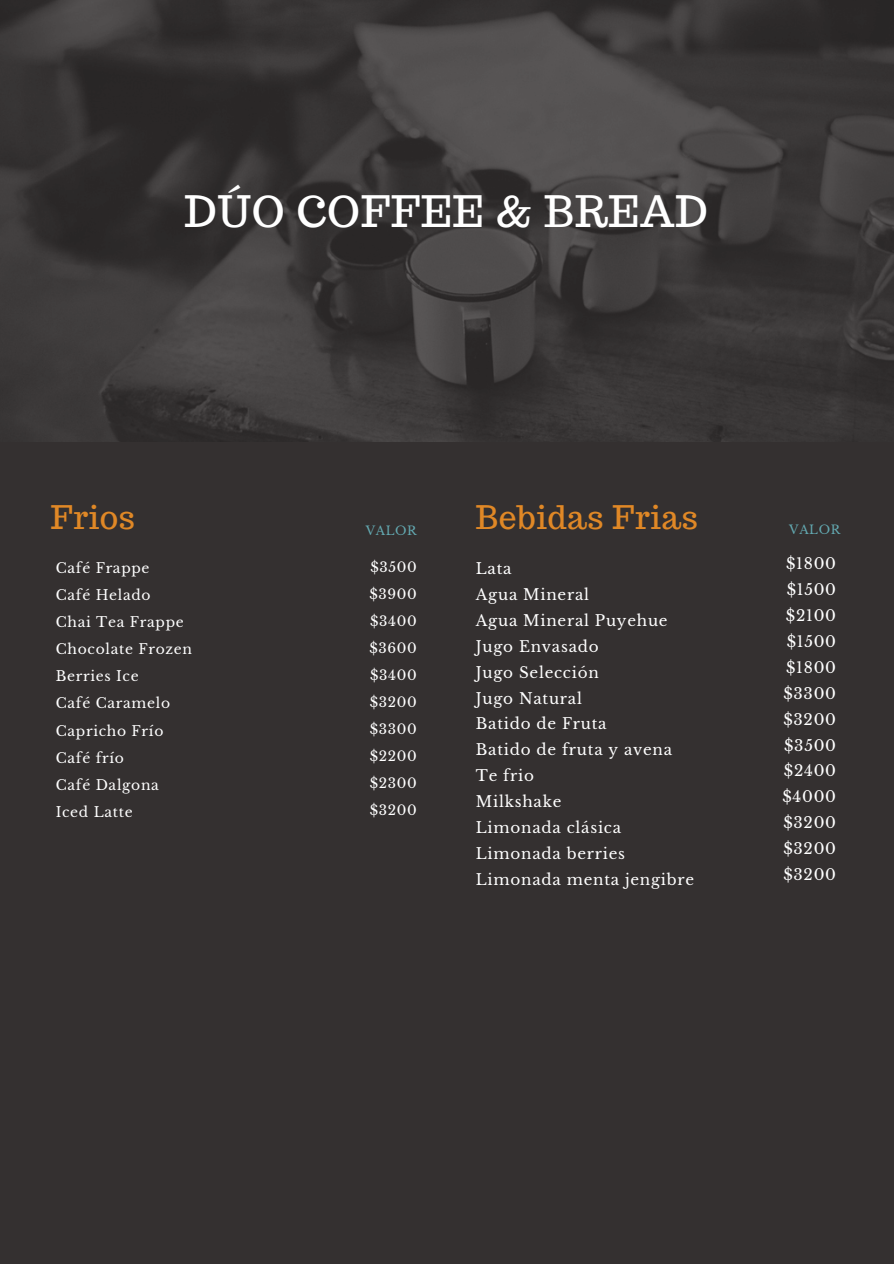
<style>
.page{position:relative;width:894px;height:1264px;background:#fff}
.page>*{position:absolute;margin:0;border:0;box-sizing:border-box;transform-origin:0 0}
.t1{font:42.45px "Trocchi";letter-spacing:.02em;color:#fff}
.t2{font:31.8px "Trocchi";letter-spacing:.02em;color:#e08826}
.t3{font:15.15px/25.8px "Libre Baskerville";letter-spacing:.05em;color:#fff}
.t4{font:13.95px/27.2px "Libre Baskerville";letter-spacing:.05em;color:#fff}
.t5{font:13.5px/27px "Libre Baskerville";letter-spacing:.05em;color:#fff;text-align:justify}
.t6{font:12.15px "Libre Baskerville";letter-spacing:.05em;color:#63a9b1}
</style>
<div class="page">
<div style="left:0;top:0;width:893px;height:1263px;background:#343030"></div>
<img style="left:0;top:0;width:893px;height:441px">
<h1 class="t1" style="left:184px;top:183px;width:524px">DÚO COFFEE &amp; BREAD</h1>
<h2 class="t2" style="left:51px;top:497px;width:86px">Frios</h2>
<h3 class="t6" style="left:365px;top:523px;width:52px">VALOR</h3>
<p class="t4" style="left:56px;top:554px;width:138px">Café Frappe<br>Café Helado<br>Chai Tea Frappe<br>Chocolate Frozen<br>Berries Ice<br>Café Caramelo<br>Capricho Frío<br>Café frío<br>Café Dalgona<br>Iced Latte</p>
<h4 class="t5" style="left:369px;top:553px;width:49px">$3500 $3900 $3400 $3600 $3400 $3200 $3300 $2200 $2300 $3200</h4>
<h2 class="t2" style="left:475px;top:496px;width:223px">Bebidas Frias</h2>
<p class="t3" style="left:475px;top:556px;width:219px">Lata<br>Agua Mineral<br>Agua Mineral Puyehue<br>Jugo Envasado<br>Jugo Selección<br>Jugo Natural<br>Batido de Fruta<br>Batido de fruta y avena<br>Te frio<br>Milkshake<br>Limonada clásica<br>Limonada berries<br>Limonada menta jengibre</p>
<h3 class="t3" style="left:782px;top:551px;width:55px;text-align:justify">$1800 $1500 $2100 $1500 $1800 $3300 $3200 $3500 $2400 $4000 $3200 $3200 $3200</h3>
<h3 class="t6" style="left:789px;top:522px;width:52px">VALOR</h3>
</div>
